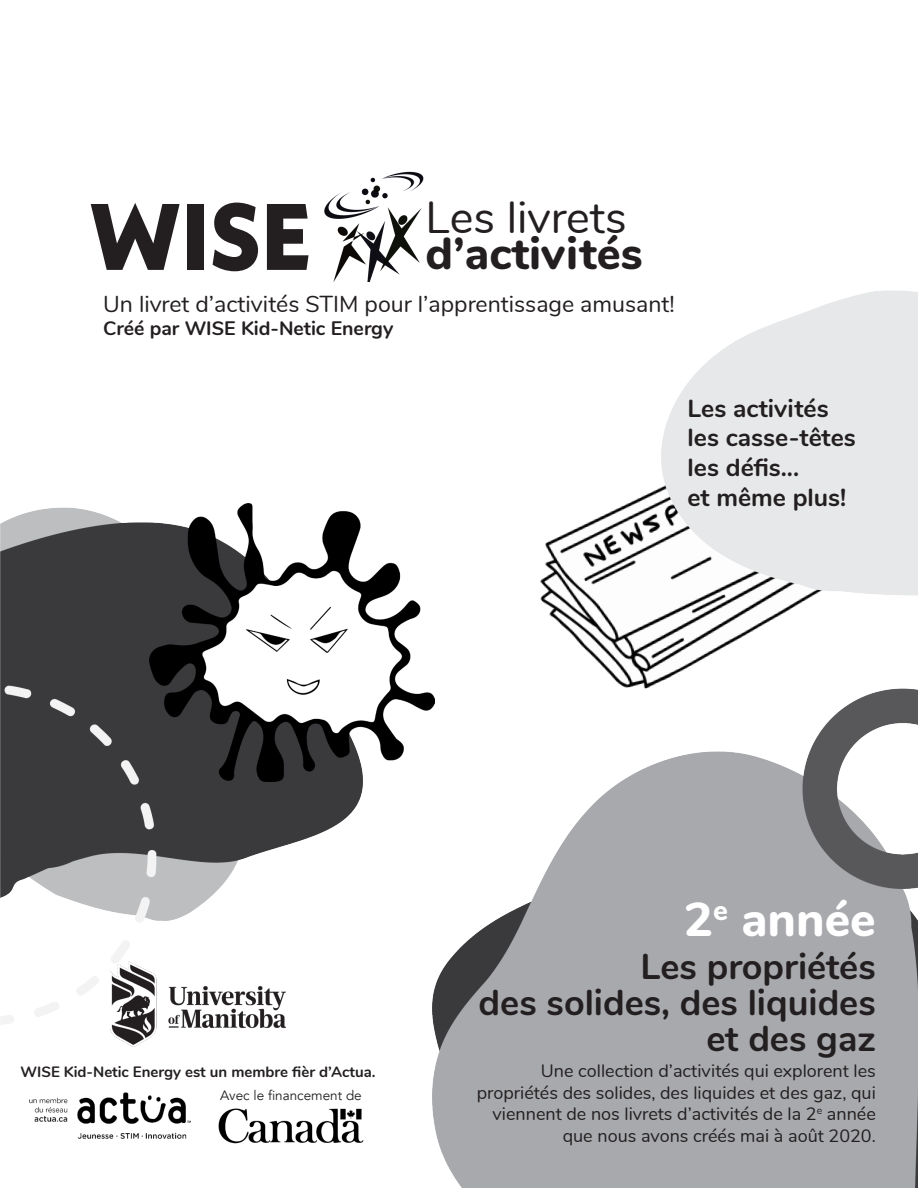
<style>
.page{position:relative;width:918px;height:1188px;background:#fff}
.page>*{position:absolute;margin:0;border:0;box-sizing:border-box;transform-origin:0 0}
.t1{font:800 50.55px/41.2px "Nunito";color:#231f20;text-align:right}
.t2{font:800 48px "Nunito";color:#fff}
.t3{font:800 45px "Nunito";color:#231f20}
.t4{font:45px "Nunito";color:#231f20}
.t5{font:700 36px "Nunito";color:#231f20}
.t6{font:700 24.75px/29.7px "Nunito";color:#231f20}
.t7{font:23.1px "Nunito";color:#231f20}
.t8{font:700 19.5px "Nunito";color:#231f20}
.t9{font:18px/21.6px "Nunito";color:#231f20;text-align:right}
.t10{font:700 15px "Nunito";color:#231f20}
.t11{font:13.5px "Avenir";color:#231f20}
.s1{font-family:"Neue Kabel";font-size:94.2px}
.s2{font-weight:400}
</style>
<div class="page">
<img style="left:0;top:290px;width:918px;height:898px">
<img style="left:30px;top:1092px;width:161px;height:47px">
<img style="left:218px;top:1105px;width:146px;height:39px">
<img style="left:111px;top:961px;width:175px;height:85px">
<img style="left:324px;top:171px;width:100px;height:111px">
<img style="left:150px;top:504px;width:285px;height:277px">
<div style="left:218px;top:1087px;width:146px;height:18px;background:#fff"></div>
<h1 class="t1" style="left:89px;top:191px;width:535px"><span class="s1">WISE</span> Activity<br><span class="s2">Booklets</span></h1>
<p class="t4" style="left:426px;top:184px;width:203px">Les livrets</p>
<p class="t3" style="left:426px;top:220px;width:219px">d’activités</p>
<p class="t7" style="left:103px;top:287px;width:573px">Un livret d’activités STIM pour l’apprentissage amusant!</p>
<p class="t8" style="left:103px;top:314px;width:292px">Créé par WISE Kid-Netic Energy</p>
<p class="t6" style="left:688px;top:392px;width:143px">Les activités</p>
<p class="t6" style="left:688px;top:421px;width:170px">les casse-têtes les défis...</p>
<p class="t6" style="left:688px;top:481px;width:160px">et même plus!</p>
<p class="t2" style="left:684px;top:884px;width:193px">2<sup>e</sup> année</p>
<p class="t10" style="left:21px;top:1061px;width:357px">WISE Kid-Netic Energy est un membre fièr d’Actua.</p>
<p class="t11" style="left:220px;top:1088px;width:143px">Avec le financement de</p>
<p class="t5" style="left:641px;top:940px;width:237px">Les propriétés</p>
<p class="t5" style="left:479px;top:976px;width:399px">des solides, des liquides</p>
<p class="t5" style="left:706px;top:1012px;width:171px">et des gaz</p>
<p class="t9" style="left:477px;top:1059px;width:401px">Une collection d’activités qui explorent les propriétés des solides, des liquides et des gaz, qui viennent de nos livrets d’activités de la 2<sup>e</sup> année que nous avons créés mai à août 2020.</p>
</div>
